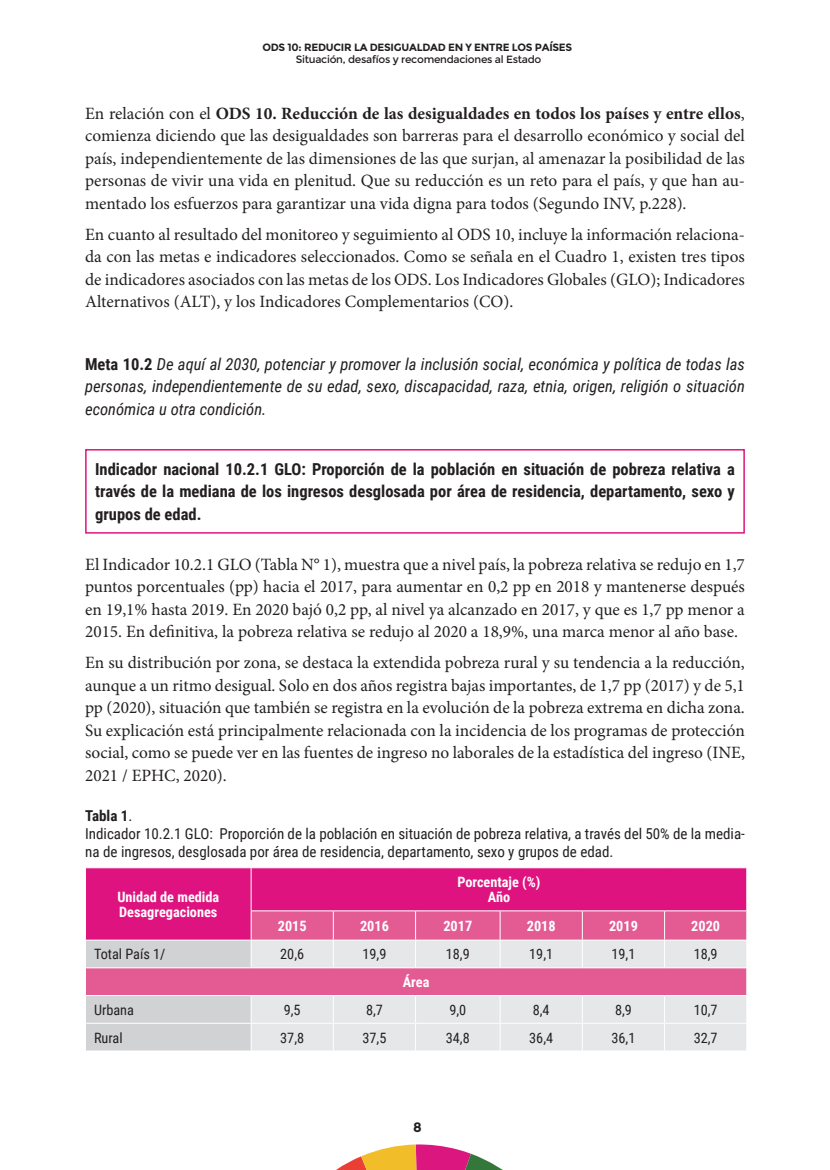
<style>
.page{position:relative;width:830px;height:1170px;background:#fff}
.page>*{position:absolute;margin:0;border:0;box-sizing:border-box;transform-origin:0 0}
.t1{font:17.25px/22.5px "Minion Pro";color:#231f20;text-align:justify}
.t2{font:italic 16.5px/22.5px "Roboto Condensed";color:#231f20;text-align:justify}
.t3{font:700 16.5px/22.5px "Roboto Condensed";color:#231f20;text-align:justify}
.t4{font:15px/18px "Roboto Condensed";color:#231f20}
.t5{font:14.25px "Roboto Condensed";color:#231f20}
.t6{font:700 14.25px/15.5px "Roboto Condensed";color:#fff}
.t7{font:700 13.5px "Montserrat";color:#231f20}
.t8{font:700 10.5px "Montserrat";letter-spacing:-.025em;color:#231f20}
.t9{font:10.5px "Montserrat";letter-spacing:-.025em;color:#231f20}
.s1{font-weight:700}
.s2{font-weight:700;font-style:normal}
</style>
<div class="page">
<svg style="left:337px;top:1144px;width:164px;height:25px"></svg>
<div style="left:85px;top:449px;width:659px;height:84px;border:2px solid #df137f"></div>
<div style="left:86px;top:868px;width:660px;height:42px;background:#df137f"></div>
<div style="left:251px;top:911px;width:495px;height:28px;background:#e45b94"></div>
<svg style="left:251px;top:941px;width:495px;height:109px;fill:#e6e7e9"></svg>
<hr style="left:250px;top:868px;width:1px;height:42px;background:#fff">
<svg style="left:333px;top:911px;width:1px;height:56px"></svg>
<svg style="left:415px;top:911px;width:1px;height:56px"></svg>
<svg style="left:499px;top:911px;width:1px;height:56px"></svg>
<svg style="left:581px;top:911px;width:1px;height:56px"></svg>
<svg style="left:664px;top:911px;width:1px;height:56px"></svg>
<hr style="left:251px;top:967px;width:82px;height:1px;background:#fff">
<hr style="left:333px;top:967px;width:82px;height:1px;background:#fff">
<hr style="left:415px;top:967px;width:85px;height:1px;background:#fff">
<hr style="left:500px;top:967px;width:82px;height:1px;background:#fff">
<hr style="left:582px;top:967px;width:82px;height:1px;background:#fff">
<hr style="left:664px;top:967px;width:82px;height:1px;background:#fff">
<hr style="left:251px;top:995px;width:82px;height:1px;background:#fff">
<hr style="left:333px;top:995px;width:82px;height:1px;background:#fff">
<hr style="left:415px;top:995px;width:85px;height:1px;background:#fff">
<hr style="left:500px;top:995px;width:82px;height:1px;background:#fff">
<hr style="left:582px;top:995px;width:82px;height:1px;background:#fff">
<hr style="left:664px;top:995px;width:82px;height:1px;background:#fff">
<hr style="left:251px;top:1022px;width:82px;height:1px;background:#fff">
<svg style="left:85px;top:910px;width:166px;height:140px"></svg>
<hr style="left:333px;top:1022px;width:82px;height:1px;background:#fff">
<svg style="left:333px;top:995px;width:1px;height:55px"></svg>
<hr style="left:415px;top:1022px;width:85px;height:1px;background:#fff">
<svg style="left:415px;top:995px;width:1px;height:55px"></svg>
<hr style="left:500px;top:1022px;width:82px;height:1px;background:#fff">
<svg style="left:499px;top:996px;width:1px;height:54px"></svg>
<hr style="left:582px;top:1022px;width:82px;height:1px;background:#fff">
<svg style="left:581px;top:996px;width:1px;height:54px"></svg>
<hr style="left:664px;top:1022px;width:82px;height:1px;background:#fff">
<svg style="left:664px;top:995px;width:1px;height:55px"></svg>
<svg style="left:746px;top:911px;width:1px;height:84px"></svg>
<p class="t8" style="left:262px;top:41px;width:311px">ODS 10: REDUCIR LA DESIGUALDAD EN Y ENTRE LOS PAÍSES</p>
<p class="t9" style="left:295px;top:53px;width:247px">Situación, desafíos y recomendaciones al Estado</p>
<p class="t1" style="left:85px;top:102px;width:661px">En relación con el <span class="s1">ODS 10. Reducción de las desigualdades en todos los países y entre ellos</span>, comienza diciendo que las desigualdades son barreras para el desarrollo económico y social del país, independientemente de las dimensiones de las que surjan, al amenazar la posibilidad de las personas de vivir una vida en plenitud. Que su reducción es un reto para el país, y que han au&shy;mentado los esfuerzos para garantizar una vida digna para todos (Segundo INV, p.228).</p>
<p class="t1" style="left:85px;top:223px;width:661px">En cuanto al resultado del monitoreo y seguimiento al ODS 10, incluye la información relaciona&shy;da con las metas e indicadores seleccionados. Como se señala en el Cuadro 1, existen tres tipos de indicadores asociados con las metas de los ODS. Los Indicadores Globales (GLO); Indicadores Alternativos (ALT), y los Indicadores Complementarios (CO).</p>
<p class="t2" style="left:85px;top:352px;width:661px"><span class="s2">Meta 10.2</span> De aquí al 2030, potenciar y promover la inclusión social, económica y política de todas las personas, independientemente de su edad, sexo, discapacidad, raza, etnia, origen, religión o situación económica u otra condición.</p>
<p class="t3" style="left:95px;top:457px;width:641px">Indicador nacional 10.2.1 GLO: Proporción de la población en situación de pobreza relativa a través de la mediana de los ingresos desglosada por área de residencia, departamento, sexo y grupos de edad.</p>
<p class="t1" style="left:85px;top:553px;width:661px">El Indicador 10.2.1 GLO (Tabla N° 1), muestra que a nivel país, la pobreza relativa se redujo en 1,7 puntos porcentuales (pp) hacia el 2017, para aumentar en 0,2 pp en 2018 y mantenerse después en 19,1% hasta 2019. En 2020 bajó 0,2 pp, al nivel ya alcanzado en 2017, y que es 1,7 pp menor a 2015. En definitiva, la pobreza relativa se redujo al 2020 a 18,9%, una marca menor al año base.</p>
<p class="t1" style="left:85px;top:651px;width:661px">En su distribución por zona, se destaca la extendida pobreza rural y su tendencia a la reducción, aunque a un ritmo desigual. Solo en dos años registra bajas importantes, de 1,7 pp (2017) y de 5,1 pp (2020), situación que también se registra en la evolución de la pobreza extrema en dicha zona.<br>Su explicación está principalmente relacionada con la incidencia de los programas de protección social, como se puede ver en las fuentes de ingreso no laborales de la estadística del ingreso (INE, 2021 / EPHC, 2020).</p>
<p class="t4" style="left:85px;top:806px;width:661px"><span class="s1">Tabla 1</span>.<br>Indicador 10.2.1 GLO: Proporción de la población en situación de pobreza relativa, a través del 50% de la media&shy;na de ingresos, desglosada por área de residencia, departamento, sexo y grupos de edad.</p>
<p class="t6" style="left:117px;top:888px;width:103px">Unidad de medida<br>Desagregaciones</p>
<p class="t6" style="left:457px;top:873px;width:85px;text-align:center">Porcentaje (%)<br>Año</p>
<p class="t6" style="left:278px;top:917px;width:30px">2015</p>
<p class="t6" style="left:360px;top:917px;width:30px">2016</p>
<p class="t6" style="left:443px;top:917px;width:30px">2017</p>
<p class="t6" style="left:526px;top:917px;width:30px">2018</p>
<p class="t6" style="left:608px;top:917px;width:30px">2019</p>
<p class="t6" style="left:691px;top:917px;width:30px">2020</p>
<p class="t5" style="left:94px;top:944px;width:73px">Total País 1/</p>
<p class="t5" style="left:280px;top:944px;width:25px">20,6</p>
<p class="t5" style="left:362px;top:944px;width:25px">19,9</p>
<p class="t5" style="left:445px;top:944px;width:25px">18,9</p>
<p class="t5" style="left:529px;top:944px;width:25px">19,1</p>
<p class="t5" style="left:611px;top:944px;width:25px">19,1</p>
<p class="t5" style="left:693px;top:944px;width:25px">18,9</p>
<p class="t6" style="left:402px;top:973px;width:28px">Área</p>
<p class="t5" style="left:94px;top:999px;width:41px">Urbana</p>
<p class="t5" style="left:283px;top:999px;width:18px">9,5</p>
<p class="t5" style="left:366px;top:999px;width:18px">8,7</p>
<p class="t5" style="left:449px;top:999px;width:18px">9,0</p>
<p class="t5" style="left:532px;top:999px;width:18px">8,4</p>
<p class="t5" style="left:614px;top:999px;width:18px">8,9</p>
<p class="t5" style="left:693px;top:999px;width:25px">10,7</p>
<p class="t5" style="left:94px;top:1027px;width:30px">Rural</p>
<p class="t5" style="left:280px;top:1027px;width:25px">37,8</p>
<p class="t5" style="left:362px;top:1027px;width:25px">37,5</p>
<p class="t5" style="left:445px;top:1027px;width:25px">34,8</p>
<p class="t5" style="left:529px;top:1027px;width:25px">36,4</p>
<p class="t5" style="left:611px;top:1027px;width:25px">36,1</p>
<p class="t5" style="left:693px;top:1027px;width:25px">32,7</p>
<p class="t7" style="left:413px;top:1119px;width:10px">8</p>
</div>
